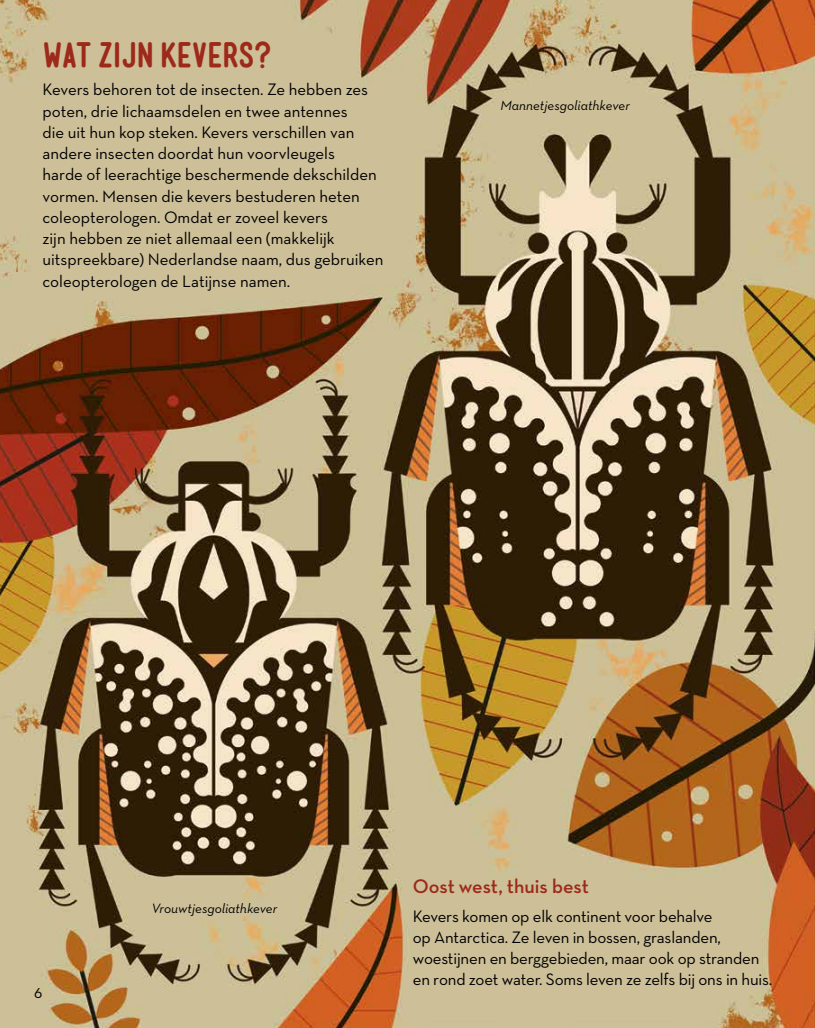
<style>
.page{position:relative;width:815px;height:1028px;background:#fff}
.page>*{position:absolute;margin:0;border:0;box-sizing:border-box;transform-origin:0 0}
.t1{font:32.5px "Owen Davey";color:#9d291a}
.t2{font:600 20px "Neutraface Text";letter-spacing:-.005em;color:#9d291a}
.t3{font:16.88px/21.2px "Neutraface Text";color:#000}
.t4{font:16.25px "Neutraface Text";color:#000}
.t5{font:italic 13.75px "Neutraface Text";color:#000}
</style>
<div class="page">
<img style="left:0;top:0;width:815px;height:1028px">
<h1 class="t1" style="left:43px;top:40px;width:230px">WAT ZIJN KEVERS?</h1>
<p class="t3" style="left:43px;top:79px;width:342px">Kevers behoren tot de insecten. Ze hebben zes poten, drie lichaamsdelen en twee antennes<br>die uit hun kop steken. Kevers verschillen van andere insecten doordat hun voorvleugels<br>harde of leerachtige beschermende dekschilden vormen. Mensen die kevers bestuderen heten coleopterologen. Omdat er zoveel kevers<br>zijn hebben ze niet allemaal een (makkelijk uitspreekbare) Nederlandse naam, dus gebruiken coleopterologen de Latijnse namen.</p>
<p class="t5" style="left:500px;top:97px;width:131px">Mannetjesgoliathkever</p>
<p class="t4" style="left:34px;top:982px;width:10px">6</p>
<p class="t5" style="left:151px;top:899px;width:127px">Vrouwtjesgoliathkever</p>
<p class="t2" style="left:413px;top:874px;width:178px">Oost west, thuis best</p>
<p class="t3" style="left:413px;top:905px;width:361px">Kevers komen op elk continent voor behalve<br>op Antarctica. Ze leven in bossen, graslanden, woestijnen en berggebieden, maar ook op stranden en rond zoet water. Soms leven ze zelfs bij ons in huis.</p>
</div>
